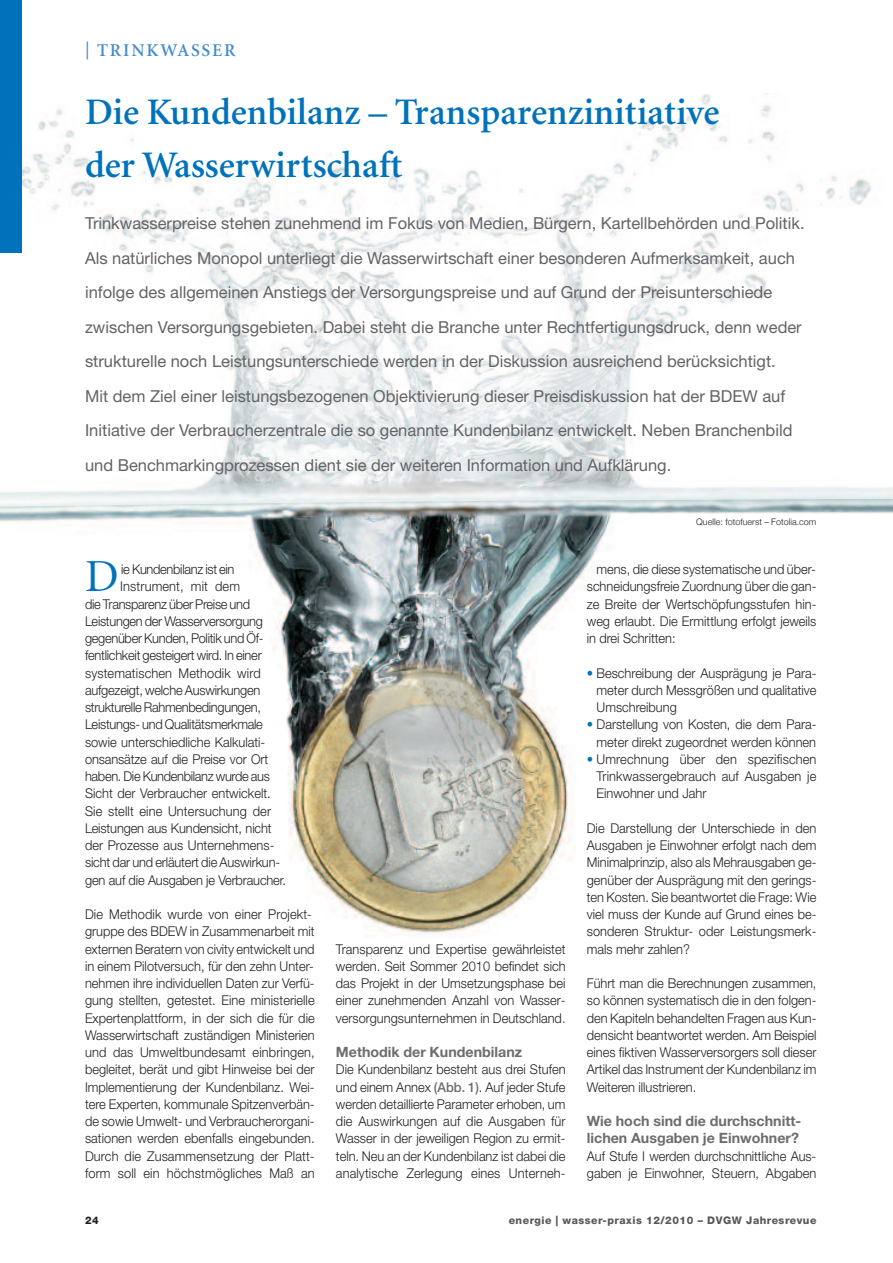
<style>
.page{position:relative;width:893px;height:1263px;background:#fff}
.page>*{position:absolute;margin:0;border:0;box-sizing:border-box;transform-origin:0 0}
.t1{font:45.9px "Minion";color:#0072bc}
.t2{font:600 37.5px/52.5px "Minion";color:#0072bc}
.t3{font:600 18px "Minion";letter-spacing:.1em;color:#448dcb}
.t4{font:16.5px/34.5px "Helvetica Neue";color:#636366}
.t5{font:700 14.25px/17.2px "Helvetica Neue";color:#6c6d70}
.t6{font:300 13.5px/17.2px "Helvetica Neue";color:#231f20;text-align:justify;scale:.95 1}
.t7{font:300 13.5px "Helvetica Neue";letter-spacing:-.02em;color:#231f20;scale:.95 1}
.t8{font:300 13.5px "Helvetica Neue";letter-spacing:-.025em;color:#231f20;scale:.95 1}
.t9{font:800 10.5px "Helvetica Neue";letter-spacing:.05em;color:#57585a}
.t10{font:800 10.5px "Helvetica Neue";color:#231f20}
.t11{font:300 9px "Helvetica Neue";color:#231f20}
.s1{font-weight:500;color:#6c6d70}
.s2{color:#0072bc}
</style>
<div class="page">
<img style="left:0;top:507px;width:893px;height:429px">
<svg style="left:0;top:79px;width:893px;height:428px"></svg>
<div style="left:0;top:0;width:21px;height:253px;background:#0072bc"></div>
<h3 class="t3" style="left:85px;top:43px;width:152px">| TRINKWASSER</h3>
<h2 class="t2" style="left:85px;top:89px;width:636px">Die Kundenbilanz – Transparenzinitiative der Wasserwirtschaft</h2>
<p class="t4" style="left:85px;top:207px;width:721px">Trinkwasserpreise stehen zunehmend im Fokus von Medien, Bürgern, Kartellbehörden und Politik.<br>Als natürliches Monopol unterliegt die Wasserwirtschaft einer besonderen Aufmerksamkeit, auch infolge des allgemeinen Anstiegs der Versorgungspreise und auf Grund der Preisunterschiede zwischen Versorgungsgebieten. Dabei steht die Branche unter Rechtfertigungsdruck, denn weder strukturelle noch Leistungsunterschiede werden in der Diskussion ausreichend berücksichtigt.<br>Mit dem Ziel einer leistungsbezogenen Objektivierung dieser Preisdiskussion hat der BDEW auf Initiative der Verbraucherzentrale die so genannte Kundenbilanz entwickelt. Neben Branchenbild und Benchmarkingprozessen dient sie der weiteren Information und Aufklärung.</p>
<h1 class="t1" style="left:85px;top:559px;width:35px">D</h1>
<p class="t8" style="left:121px;top:564px;width:121px">ie Kundenbilanz ist ein</p>
<p class="t6" style="left:120px;top:579px;width:128px">Instrument, mit dem</p>
<p class="t7" style="left:85px;top:599px;width:175px">die Transparenz über Preise und</p>
<p class="t7" style="left:85px;top:616px;width:189px">Leistungen der Wasserversorgung</p>
<p class="t8" style="left:85px;top:633px;width:189px">gegenüber Kunden, Politik und Öf-</p>
<p class="t7" style="left:85px;top:651px;width:187px">fentlichkeit gesteigert wird. In einer</p>
<p class="t6" style="left:85px;top:665px;width:186px">systematischen Methodik wird</p>
<p class="t6" style="left:85px;top:683px;width:186px">aufgezeigt, welche Auswirkungen</p>
<p class="t7" style="left:85px;top:702px;width:187px">strukturelle Rahmenbedingungen,</p>
<p class="t7" style="left:85px;top:720px;width:189px">Leistungs- und Qualitätsmerkmale</p>
<p class="t6" style="left:85px;top:734px;width:191px">sowie unterschiedliche Kalkulati-</p>
<p class="t6" style="left:85px;top:752px;width:194px">onsansätze auf die Preise vor Ort</p>
<p class="t8" style="left:85px;top:771px;width:196px">haben. Die Kundenbilanz wurde aus</p>
<p class="t6" style="left:85px;top:786px;width:197px">Sicht der Verbraucher entwickelt.</p>
<p class="t6" style="left:85px;top:803px;width:197px">Sie stellt eine Untersuchung der</p>
<p class="t6" style="left:85px;top:821px;width:198px">Leistungen aus Kundensicht, nicht</p>
<p class="t6" style="left:85px;top:838px;width:201px">der Prozesse aus Unternehmens-</p>
<p class="t6" style="left:85px;top:855px;width:207px">sicht dar und erläutert die Auswirkun-</p>
<p class="t6" style="left:85px;top:872px;width:213px">gen auf die Ausgaben je Verbraucher.</p>
<p class="t6" style="left:85px;top:907px;width:243px;text-align:left">Die Methodik wurde von einer Projekt&shy;gruppe des BDEW in Zusammenarbeit mit externen Beratern von civity entwickelt und in einem Pilotversuch, für den zehn Unter&shy;nehmen ihre individuellen Daten zur Verfü&shy;gung stellten, getestet. Eine ministerielle Expertenplattform, in der sich die für die Wasserwirtschaft zuständigen Ministerien und das Umweltbundesamt einbringen, begleitet, berät und gibt Hinweise bei der Implementierung der Kundenbilanz. Wei&shy;tere Experten, kommunale Spitzenverbän&shy;de sowie Umwelt- und Verbraucherorgani&shy;sationen werden ebenfalls eingebunden.<br>Durch die Zusammensetzung der Platt&shy;form soll ein höchstmögliches Maß an</p>
<p class="t6" style="left:336px;top:941px;width:243px">Transparenz und Expertise gewährleistet werden. Seit Sommer 2010 befindet sich das Projekt in der Umsetzungsphase bei einer zunehmenden Anzahl von Wasser&shy;versorgungsunternehmen in Deutschland.</p>
<p class="t5" style="left:336px;top:1045px;width:188px">Methodik der Kundenbilanz</p>
<p class="t6" style="left:336px;top:1062px;width:243px">Die Kundenbilanz besteht aus drei Stufen und einem Annex <span class="s1">(Abb. 1)</span>. Auf jeder Stufe werden detaillierte Parameter erhoben, um die Auswirkungen auf die Ausgaben für Wasser in der jeweiligen Region zu ermit&shy;teln. Neu an der Kundenbilanz ist dabei die analytische Zerlegung eines Unterneh-</p>
<p class="t11" style="left:696px;top:516px;width:122px">Quelle: fotofuerst – Fotolia.com</p>
<p class="t6" style="left:587px;top:562px;width:243px;text-indent:10px">mens, die diese systematische und über&shy;schneidungsfreie Zuordnung über die gan&shy;ze Breite der Wertschöpfungsstufen hin&shy;weg erlaubt. Die Ermittlung erfolgt jeweils in drei Schritten:</p>
<p class="t6" style="left:597px;top:665px;width:233px;text-indent:-10px"><span class="s2">•</span> Beschreibung der Ausprägung je Para&shy;meter durch Messgrößen und qualitative Umschreibung</p>
<p class="t6" style="left:587px;top:717px;width:243px;text-align:right"><span class="s2">•</span> Darstellung von Kosten, die dem Para&shy;meter direkt zugeordnet werden können</p>
<p class="t6" style="left:597px;top:752px;width:233px;text-indent:-10px"><span class="s2">•</span> Umrechnung über den spezifischen Trinkwassergebrauch auf Ausgaben je Einwohner und Jahr</p>
<p class="t6" style="left:587px;top:821px;width:243px">Die Darstellung der Unterschiede in den Ausgaben je Einwohner erfolgt nach dem Minimalprinzip, also als Mehrausgaben ge&shy;genüber der Ausprägung mit den gerings&shy;ten Kosten. Sie beantwortet die Frage: Wie viel muss der Kunde auf Grund eines be&shy;sonderen Struktur- oder Leistungsmerk&shy;mals mehr zahlen?</p>
<p class="t6" style="left:587px;top:976px;width:243px">Führt man die Berechnungen zusammen, so können systematisch die in den folgen&shy;den Kapiteln behandelten Fragen aus Kun&shy;densicht beantwortet werden. Am Beispiel eines fiktiven Wasserversorgers soll dieser Artikel das Instrument der Kundenbilanz im Weiteren illustrieren.</p>
<p class="t5" style="left:587px;top:1114px;width:216px">Wie hoch sind die durchschnitt&shy;lichen Ausgaben je Einwohner?</p>
<p class="t6" style="left:587px;top:1148px;width:243px">Auf Stufe I werden durchschnittliche Aus&shy;gaben je Einwohner, Steuern, Abgaben</p>
<p class="t10" style="left:85px;top:1216px;width:15px">24</p>
<p class="t9" style="left:509px;top:1216px;width:309px">energie | wasser-praxis 12/2010 – DVGW Jahresrevue</p>
</div>
